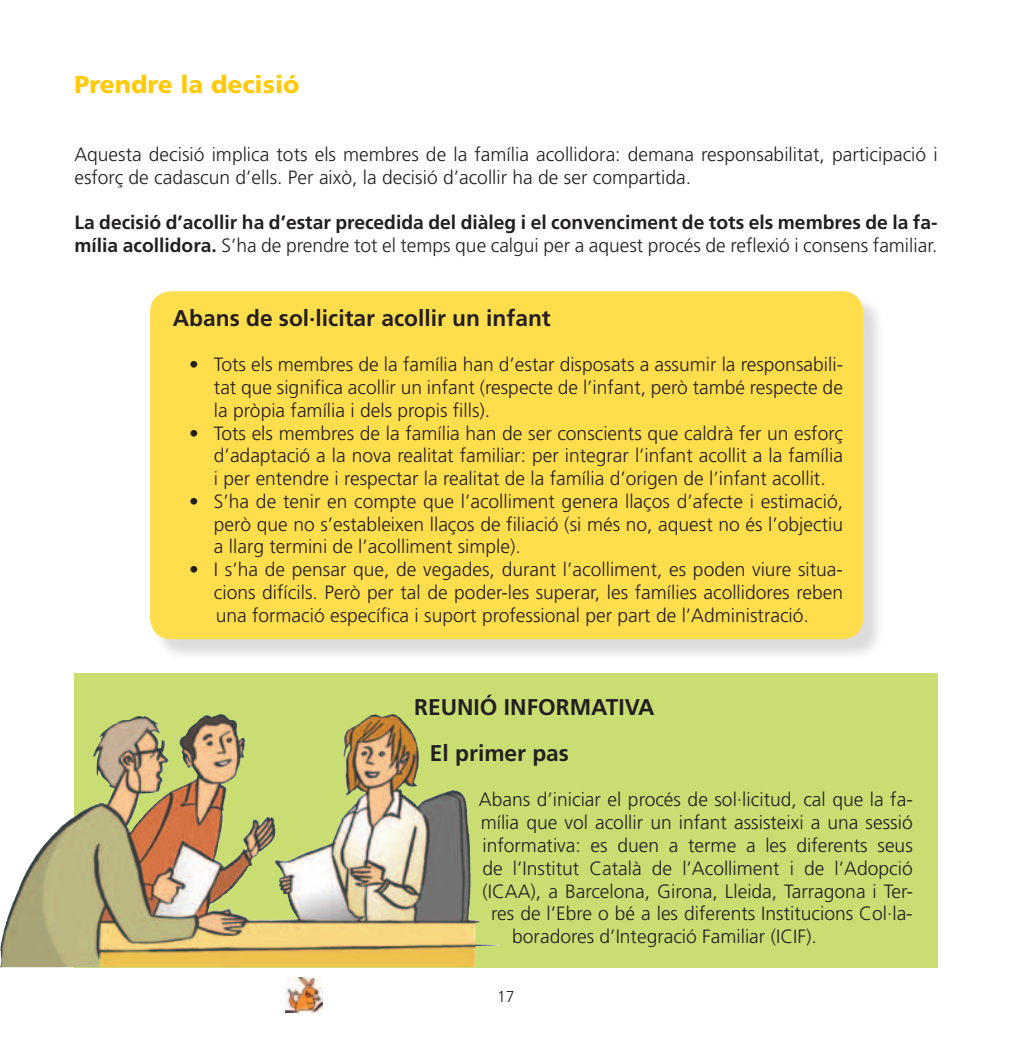
<style>
.page{position:relative;width:1012px;height:1042px;background:#fff}
.page>*{position:absolute;margin:0;border:0;box-sizing:border-box;transform-origin:0 0}
.t1{font:900 24.5px "Frutiger LT Std";color:#feca0a}
.t2{font:700 22.75px/45.5px "Frutiger LT Std";color:#231f20}
.t3{font:300 19.25px/22.8px "Frutiger LT Std";color:#231f20;text-align:justify}
.t4{font:700 19.25px/22.8px "Frutiger LT Std";color:#231f20}
.t5{font:300 15.75px "Frutiger LT Std";color:#231f20}
.s1{font-weight:300}
</style>
<div class="page">
<svg style="left:74px;top:673px;width:864px;height:295px;background:#c6cd74"></svg>
<div style="left:153px;top:294px;width:732px;height:367px;background:#231f20;opacity:.16"></div>
<div style="left:150px;top:291px;width:713px;height:348px;background:#ffde4e;border-radius:21px"></div>
<img style="left:169px;top:714px;width:51px;height:79px">
<img style="left:285px;top:978px;width:37px;height:34px">
<p class="t1" style="left:74px;top:69px;width:227px">Prendre la decisió</p>
<p class="t3" style="left:74px;top:143px;width:865px">Aquesta decisió implica tots els membres de la família acollidora: demana responsabilitat, participació i esforç de cadascun d’ells. Per això, la decisió d’acollir ha de ser compartida.</p>
<p class="t4" style="left:74px;top:211px;width:865px">La decisió d’acollir ha d’estar precedida del diàleg i el convenciment de tots els membres de la fa&shy;mília acollidora. <span class="s1">S’ha de prendre tot el temps que calgui per a aquest procés de reflexió i consens familiar.</span></p>
<p class="t2" style="left:173px;top:295px;width:379px">Abans de sol·licitar acollir un infant</p>
<p class="t3" style="left:214px;top:354px;width:631px;text-indent:-25px">• Tots els membres de la família han d’estar disposats a assumir la responsabili&shy;tat que significa acollir un infant (respecte de l’infant, però també respecte de la pròpia família i dels propis fills).</p>
<p class="t3" style="left:214px;top:422px;width:631px;text-indent:-25px">• Tots els membres de la família han de ser conscients que caldrà fer un esforç d’adaptació a la nova realitat familiar: per integrar l’infant acollit a la família i per entendre i respectar la realitat de la família d’origen de l’infant acollit.</p>
<p class="t3" style="left:214px;top:490px;width:631px;text-indent:-25px">• S’ha de tenir en compte que l’acolliment genera llaços d’afecte i estimació, però que no s’estableixen llaços de filiació (si més no, aquest no és l’objectiu a llarg termini de l’acolliment simple).</p>
<p class="t3" style="left:214px;top:558px;width:631px;text-indent:-25px">• I s’ha de pensar que, de vegades, durant l’acolliment, es poden viure situa&shy;cions difícils. Però per tal de poder-les superar, les famílies acollidores reben una formació específica i suport professional per part de l’Administració.</p>
<p class="t2" style="left:430px;top:685px;width:226px;text-indent:-16px">REUNIÓ INFORMATIVA<br>El primer pas</p>
<p class="t3" style="left:479px;top:789px;width:435px">Abans d’iniciar el procés de sol·licitud, cal que la fa-</p>
<p class="t3" style="left:481px;top:811px;width:433px">mília que vol acollir un infant assisteixi a una sessió</p>
<p class="t3" style="left:482px;top:834px;width:432px">informativa: es duen a terme a les diferents seus</p>
<p class="t3" style="left:482px;top:857px;width:432px">de l’Institut Català de l’Acolliment i de l’Adopció</p>
<p class="t3" style="left:482px;top:880px;width:432px">(ICAA), a Barcelona, Girona, Lleida, Tarragona i Ter-</p>
<p class="t3" style="left:491px;top:902px;width:421px">res de l’Ebre o bé a les diferents Institucions Col·la-</p>
<p class="t3" style="left:512px;top:925px;width:306px">boradores d’Integració Familiar (ICIF).</p>
<p class="t5" style="left:497px;top:988px;width:19px">17</p>
</div>
